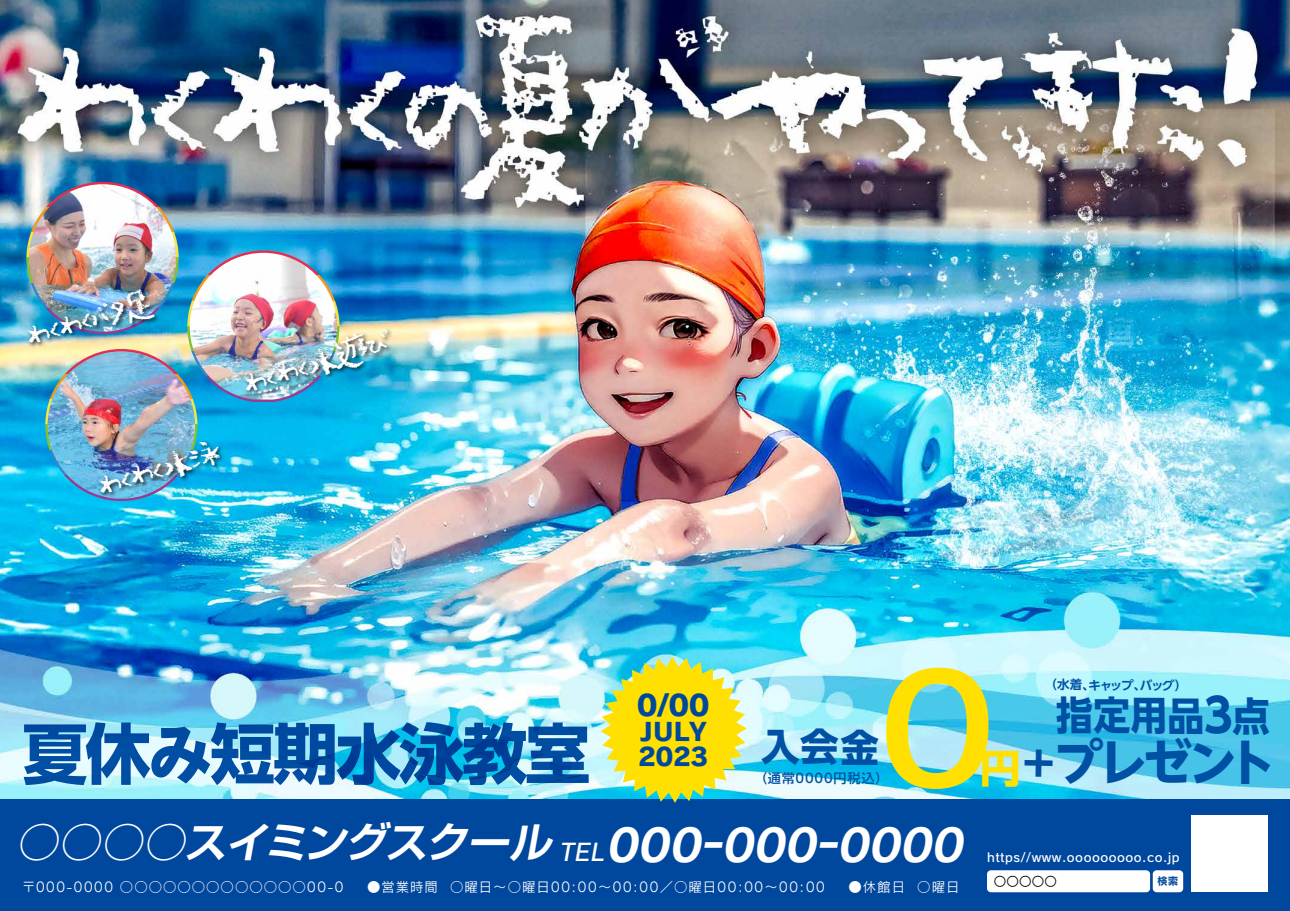
<style>
.page{position:relative;width:1290px;height:911px;background:#fff}
.page>*{position:absolute;margin:0;border:0;box-sizing:border-box;transform-origin:0 0}
.t1{font:500 146.88px "UD Shin Go Pro";color:#ffe000;scale:1.24 1}
.t2{font:700 65.62px "UD Shin Go NT Pro";letter-spacing:-.04em;color:#0050a4}
.t3{font:700 49.12px "UD Shin Go NT Pro";letter-spacing:-.095em;color:#0050a4}
.t4{font:italic 700 41.75px "Shin Go Pr 5 De";color:#fff}
.t5{font:700 39.5px "UD Shin Go NT Pro";color:#0050a4;scale:.94 1}
.t6{font:700 38px "UD Shin Go Pro";color:#0050a4}
.t7{font:31.38px "Nagurigaki Crayon";color:#fff}
.t8{font:28.38px "Rodin Cattleya Pro EB";color:#00489e;scale:1.06 1}
.t9{font:24.62px/25.1px "Rodin Cattleya Pro EB";letter-spacing:-.02em;color:#00489e;scale:1.06 1}
.t10{font:13.38px "Rodin Cattleya Pro M";letter-spacing:.075em;color:#fff}
.t11{font:500 12.88px "UD Shin Go Pro";letter-spacing:.065em;color:#0050a4}
.t12{font:12.5px "Rodin Cattleya Pro B";color:#000}
.t13{font:12.38px "Rodin Cattleya Pro DB";letter-spacing:.04em;color:#fff}
.t14{font:700 12.38px "UD Shin Go Pro De";letter-spacing:-.105em;color:#0050a4}
.t15{font:10.62px "Rodin Cattleya Pro B";color:#00489e}
.s1{font-size:46.38px}
.s2{font-family:"UD Shin Go Pro";font-size:38.88px;color:#ffe000}
.s3{font-family:"Rodin Cattleya Pro DB";font-weight:400;font-size:23.5px}
.s4{font-family:"Rodin Cattleya Pro B";font-weight:400;font-size:44.12px}
</style>
<div class="page">
<img style="left:0;top:0;width:1290px;height:911px">
<svg style="left:1024px;top:749px;width:29px;height:28px"></svg>
<h3 class="t7" style="left:20px;top:320px;width:134px;rotate:-17deg">わくわくバタ足</h3>
<h3 class="t7" style="left:92px;top:470px;width:129px;rotate:-17deg">わくわく水泳</h3>
<h3 class="t7" style="left:237px;top:368px;width:158px;rotate:-17deg">わくわく水遊び</h3>
<h2 class="t2" style="left:22px;top:700px;width:570px">夏休み短期水泳教室</h2>
<h3 class="t8" style="left:637px;top:685px;width:70px">0/00</h3>
<h3 class="t9" style="left:638px;top:718px;width:68px">JULY<br>2023</h3>
<h1 class="t1" style="left:875px;top:611px;width:104px">0</h1>
<p class="t14" style="left:1044px;top:675px;width:144px">（水着、キャップ、バッグ）</p>
<h3 class="t5" style="left:1056px;top:683px;width:229px">指定用品<span class="s1">３</span>点</h3>
<h3 class="t6" style="left:761px;top:716px;width:119px">入会金</h3>
<h3 class="t3" style="left:979px;top:721px;width:298px"><span class="s2">円</span> プレゼント</h3>
<p class="t11" style="left:754px;top:767px;width:136px">（通常0000円税込）</p>
<h3 class="t4" style="left:16px;top:808px;width:958px">○○○○スイミングスクール<span class="s3">TEL</span><span class="s4">000-000-0000</span></h3>
<p class="t10" style="left:22px;top:878px;width:323px">〒000-0000 ○○○○○○○○○○○○○00-0</p>
<p class="t10" style="left:367px;top:878px;width:460px">●営業時間 ○曜日～○曜日00:00～00:00／○曜日00:00～00:00</p>
<p class="t10" style="left:848px;top:878px;width:112px">●休館日 ○曜日</p>
<p class="t13" style="left:987px;top:849px;width:194px">https//www.ooooooooo.co.jp</p>
<p class="t12" style="left:994px;top:873px;width:65px">○○○○○</p>
<p class="t15" style="left:1157px;top:874px;width:23px">検索</p>
</div>
